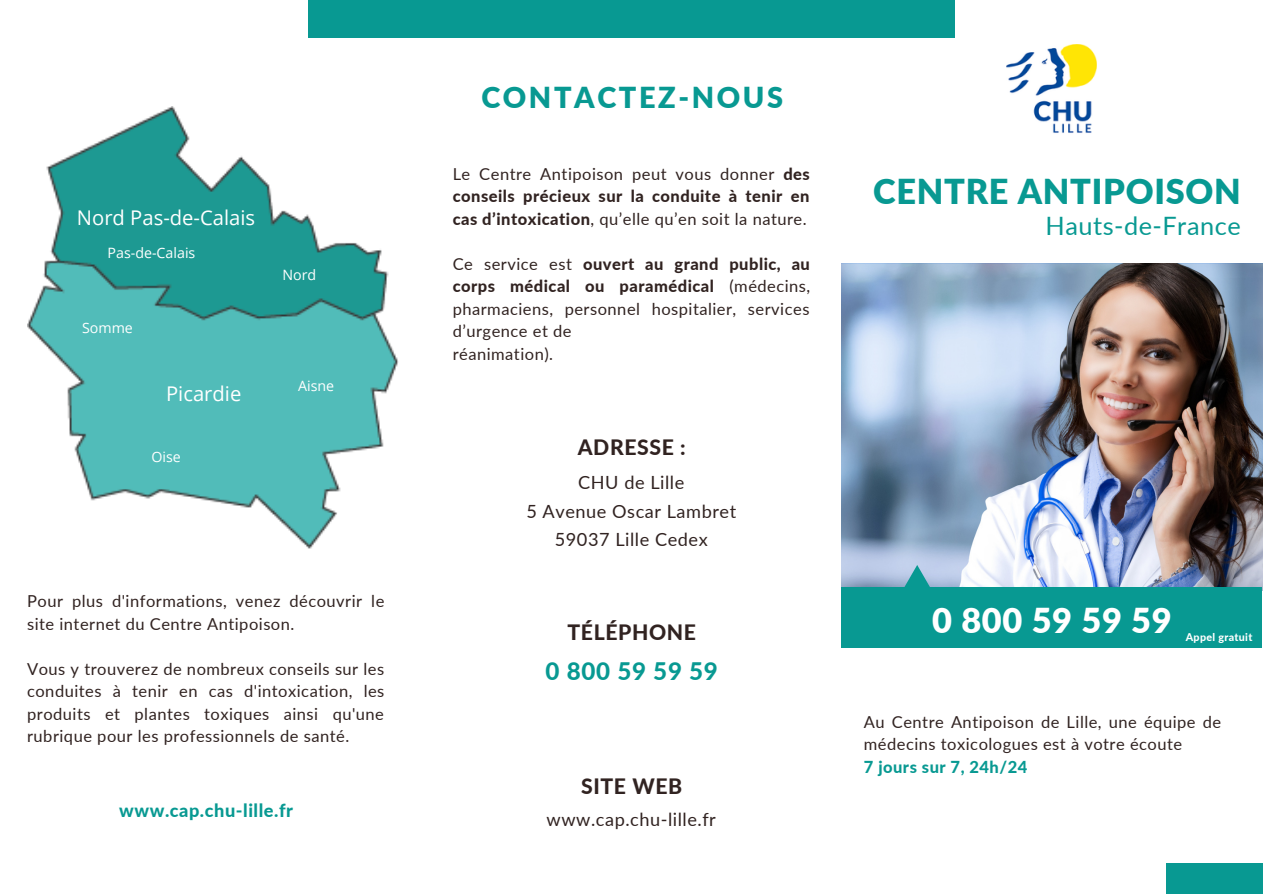
<style>
.page{position:relative;width:1263px;height:894px;background:#fff}
.page>*{position:absolute;margin:0;border:0;box-sizing:border-box;transform-origin:0 0}
.t1{font:900 34.35px "Lato";letter-spacing:.02em;color:#089992}
.t2{font:900 34.35px "Lato";letter-spacing:.02em;color:#fff}
.t3{font:900 28.95px "Lato";letter-spacing:.09em;color:#089992}
.t4{font:25.35px "Lato";letter-spacing:.02em;color:#089992}
.t5{font:800 24.15px "Lato";letter-spacing:.03em;color:#089992}
.t6{font:800 21.15px "Lato";letter-spacing:.03em;color:#312321}
.t7{font:20.25px "Open Sans";color:#fff}
.t8{font:18.15px "Lato";letter-spacing:.03em;color:#312321}
.t9{font:800 18.15px "Lato";letter-spacing:.03em;color:#089992}
.t10{font:16.5px/22.5px "Lato";letter-spacing:.03em;color:#312321;text-align:justify}
.t11{font:800 16.5px "Lato";letter-spacing:.03em;color:#089992}
.t12{font:14.25px "Open Sans";color:#fff}
.t13{font:800 10.65px "Lato";letter-spacing:.03em;color:#fff}
.s1{font-weight:800}
</style>
<div class="page">
<img style="left:841px;top:264px;width:422px;height:326px">
<img style="left:1007px;top:44px;width:90px;height:89px">
<div style="left:308px;top:0;width:647px;height:37px;background:#089992"></div>
<div style="left:1166px;top:863px;width:97px;height:30px;background:#089992"></div>
<img style="left:27px;top:106px;width:371px;height:443px">
<div style="left:841px;top:587px;width:421px;height:61px;background:#089992"></div>
<svg style="left:895px;top:564px;width:44px;height:23px"></svg>
<p class="t7" style="left:77px;top:204px;width:180px">Nord Pas-de-Calais</p>
<p class="t12" style="left:108px;top:242px;width:89px">Pas-de-Calais</p>
<p class="t12" style="left:82px;top:317px;width:52px">Somme</p>
<p class="t7" style="left:166px;top:379px;width:77px">Picardie</p>
<p class="t12" style="left:151px;top:447px;width:31px">Oise</p>
<p class="t12" style="left:282px;top:265px;width:35px">Nord</p>
<p class="t12" style="left:298px;top:375px;width:38px">Aisne</p>
<p class="t10" style="left:27px;top:589px;width:359px">Pour plus d'informations, venez découvrir le site internet du Centre Antipoison.</p>
<p class="t10" style="left:27px;top:657px;width:359px">Vous y trouverez de nombreux conseils sur les conduites à tenir en cas d'intoxication, les produits et plantes toxiques ainsi qu'une rubrique pour les professionnels de santé.</p>
<p class="t9" style="left:119px;top:799px;width:175px">www.cap.chu-lille.fr</p>
<p class="t3" style="left:481px;top:80px;width:303px">CONTACTEZ-NOUS</p>
<p class="t10" style="left:453px;top:162px;width:359px">Le Centre Antipoison peut vous donner <span class="s1">des conseils précieux sur la conduite à tenir en cas d’intoxication</span>, qu’elle qu’en soit la nature.</p>
<p class="t10" style="left:453px;top:252px;width:359px">Ce service est <span class="s1">ouvert au grand public, au corps médical ou paramédical</span> (médecins, pharmaciens, personnel hospitalier, services d’urgence et de</p>
<p class="t10" style="left:453px;top:342px;width:102px">réanimation).</p>
<p class="t6" style="left:578px;top:434px;width:110px">ADRESSE :</p>
<p class="t8" style="left:578px;top:471px;width:108px">CHU de Lille</p>
<p class="t8" style="left:526px;top:499px;width:211px">5 Avenue Oscar Lambret</p>
<p class="t8" style="left:555px;top:528px;width:154px">59037 Lille Cedex</p>
<p class="t6" style="left:567px;top:619px;width:130px">TÉLÉPHONE</p>
<p class="t5" style="left:546px;top:656px;width:174px">0 800 59 59 59</p>
<p class="t6" style="left:581px;top:772px;width:103px">SITE WEB</p>
<p class="t8" style="left:547px;top:807px;width:171px">www.cap.chu-lille.fr</p>
<p class="t1" style="left:873px;top:170px;width:369px">CENTRE ANTIPOISON</p>
<p class="t4" style="left:1045px;top:210px;width:197px">Hauts-de-France</p>
<p class="t2" style="left:932px;top:598px;width:241px">0 800 59 59 59</p>
<p class="t13" style="left:1186px;top:630px;width:68px">Appel gratuit</p>
<p class="t10" style="left:864px;top:710px;width:359px">Au Centre Antipoison de Lille, une équipe de médecins toxicologues est à votre écoute</p>
<p class="t11" style="left:864px;top:756px;width:165px">7 jours sur 7, 24h/24</p>
</div>
